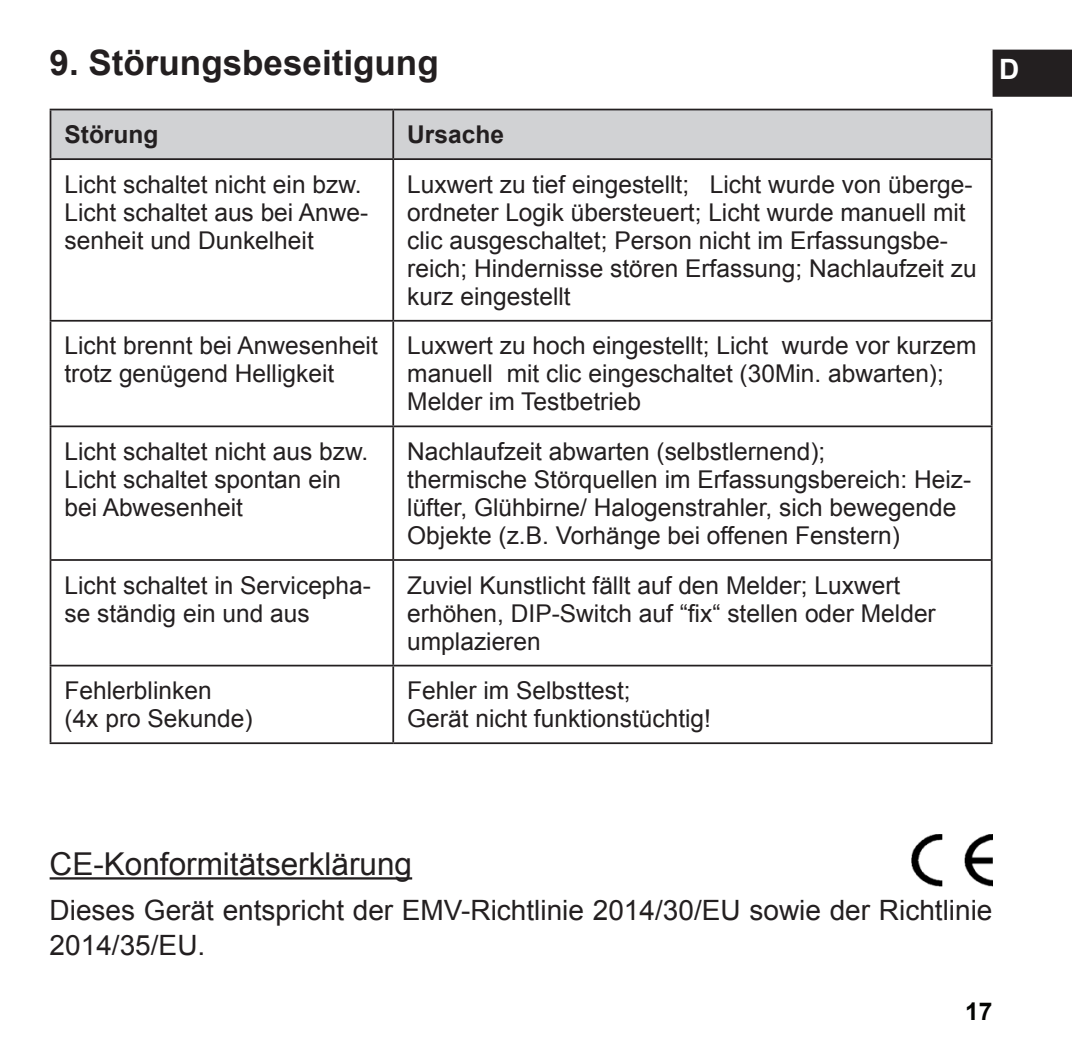
<style>
.page{position:relative;width:1072px;height:1042px;background:#fff}
.page>*{position:absolute;margin:0;border:0;box-sizing:border-box;transform-origin:0 0}
.Überschrift_Kapitel{font:700 35px "Arial";color:#231f20}
.Überschrift_Unterunt{font:31.5px "Arial";color:#231f20}
.t1{font:28px/35px "Arial";color:#231f20}
.t2{font:700 28px "Arial";color:#fff}
.Tabelle{font:24.5px/28px "Arial";color:#231f20}
.Tabelle-2{font:700 24.5px "Arial";color:#231f20}
.t3{font:700 24.5px "Arial";color:#040503}
</style>
<div class="page">
<div style="left:992px;top:50px;width:79px;height:47px;background:#231f20"></div>
<div style="left:51px;top:110px;width:939px;height:48px;background:#d1d2d4"></div>
<hr style="left:50px;top:109px;width:343px;height:1px;background:#231f20">
<hr style="left:50px;top:110px;width:1px;height:48px;background:#231f20">
<hr style="left:393px;top:109px;width:599px;height:1px;background:#231f20">
<hr style="left:392px;top:110px;width:2px;height:48px;background:#231f20">
<hr style="left:990px;top:110px;width:2px;height:48px;background:#231f20">
<hr style="left:50px;top:158px;width:343px;height:2px;background:#231f20">
<hr style="left:50px;top:160px;width:1px;height:160px;background:#231f20">
<hr style="left:393px;top:158px;width:599px;height:2px;background:#231f20">
<hr style="left:392px;top:160px;width:2px;height:160px;background:#231f20">
<hr style="left:990px;top:160px;width:2px;height:160px;background:#231f20">
<hr style="left:50px;top:320px;width:343px;height:2px;background:#231f20">
<hr style="left:50px;top:322px;width:1px;height:103px;background:#231f20">
<hr style="left:393px;top:320px;width:599px;height:2px;background:#231f20">
<hr style="left:392px;top:322px;width:2px;height:103px;background:#231f20">
<hr style="left:990px;top:322px;width:2px;height:103px;background:#231f20">
<hr style="left:50px;top:425px;width:343px;height:2px;background:#231f20">
<hr style="left:50px;top:427px;width:1px;height:132px;background:#231f20">
<hr style="left:393px;top:425px;width:599px;height:2px;background:#231f20">
<hr style="left:392px;top:427px;width:2px;height:132px;background:#231f20">
<hr style="left:990px;top:427px;width:2px;height:132px;background:#231f20">
<hr style="left:50px;top:559px;width:343px;height:2px;background:#231f20">
<hr style="left:50px;top:561px;width:1px;height:104px;background:#231f20">
<hr style="left:393px;top:559px;width:599px;height:2px;background:#231f20">
<hr style="left:392px;top:561px;width:2px;height:104px;background:#231f20">
<hr style="left:990px;top:561px;width:2px;height:104px;background:#231f20">
<hr style="left:50px;top:665px;width:343px;height:1px;background:#231f20">
<hr style="left:50px;top:666px;width:1px;height:76px;background:#231f20">
<hr style="left:393px;top:665px;width:599px;height:1px;background:#231f20">
<hr style="left:392px;top:666px;width:2px;height:76px;background:#231f20">
<hr style="left:990px;top:666px;width:2px;height:76px;background:#231f20">
<hr style="left:50px;top:742px;width:343px;height:2px;background:#231f20">
<hr style="left:393px;top:742px;width:599px;height:2px;background:#231f20">
<hr style="left:50px;top:877px;width:362px;height:2px;background:#231f20">
<img style="left:911px;top:834px;width:81px;height:52px">
<p class="Überschrift_Kapitel" style="left:50px;top:39px;width:390px">9. Störungsbeseitigung</p>
<p class="Tabelle-2" style="left:64px;top:118px;width:95px">Störung</p>
<p class="Tabelle-2" style="left:407px;top:118px;width:98px">Ursache</p>
<p class="Tabelle" style="left:64px;top:170px;width:305px">Licht schaltet nicht ein bzw.<br>Licht schaltet aus bei Anwe&shy;senheit und Dunkelheit</p>
<p class="Tabelle" style="left:407px;top:170px;width:571px">Luxwert zu tief eingestellt; Licht wurde von überge&shy;ordneter Logik übersteuert; Licht wurde manuell mit clic ausgeschaltet; Person nicht im Erfassungsbe&shy;reich; Hindernisse stören Erfassung; Nachlaufzeit zu kurz eingestellt</p>
<p class="Tabelle" style="left:64px;top:332px;width:315px">Licht brennt bei Anwesenheit trotz genügend Helligkeit</p>
<p class="Tabelle" style="left:407px;top:332px;width:571px">Luxwert zu hoch eingestellt; Licht wurde vor kurzem manuell mit clic eingeschaltet (30Min. abwarten);<br>Melder im Testbetrieb</p>
<p class="Tabelle" style="left:64px;top:438px;width:305px">Licht schaltet nicht aus bzw.<br>Licht schaltet spontan ein bei Abwesenheit</p>
<p class="Tabelle" style="left:407px;top:438px;width:420px">Nachlaufzeit abwarten (selbstlernend);</p>
<p class="Tabelle" style="left:407px;top:466px;width:565px">thermische Störquellen im Erfassungsbereich: Heiz&shy;lüfter, Glühbirne/ Halogenstrahler, sich bewegende<br>Objekte (z.B. Vorhänge bei offenen Fenstern)</p>
<p class="Tabelle" style="left:64px;top:571px;width:308px">Licht schaltet in Servicepha&shy;se ständig ein und aus</p>
<p class="Tabelle" style="left:407px;top:571px;width:530px">Zuviel Kunstlicht fällt auf den Melder; Luxwert erhöhen, DIP-Switch auf “fix“ stellen oder Melder umplazieren</p>
<p class="Tabelle" style="left:64px;top:677px;width:189px">Fehlerblinken<br>(4x pro Sekunde)</p>
<p class="Tabelle" style="left:407px;top:677px;width:305px">Fehler im Selbsttest;<br>Gerät nicht funktionstüchtig!</p>
<p class="t2" style="left:999px;top:51px;width:22px">D</p>
<p class="Überschrift_Unterunt" style="left:50px;top:843px;width:364px">CE-Konformitätserklärung</p>
<p class="t1" style="left:50px;top:893px;width:944px">Dieses Gerät entspricht der EMV-Richtlinie 2014/30/EU sowie der Richtlinie<br>2014/35/EU.</p>
<p class="t3" style="left:965px;top:995px;width:29px">17</p>
</div>
